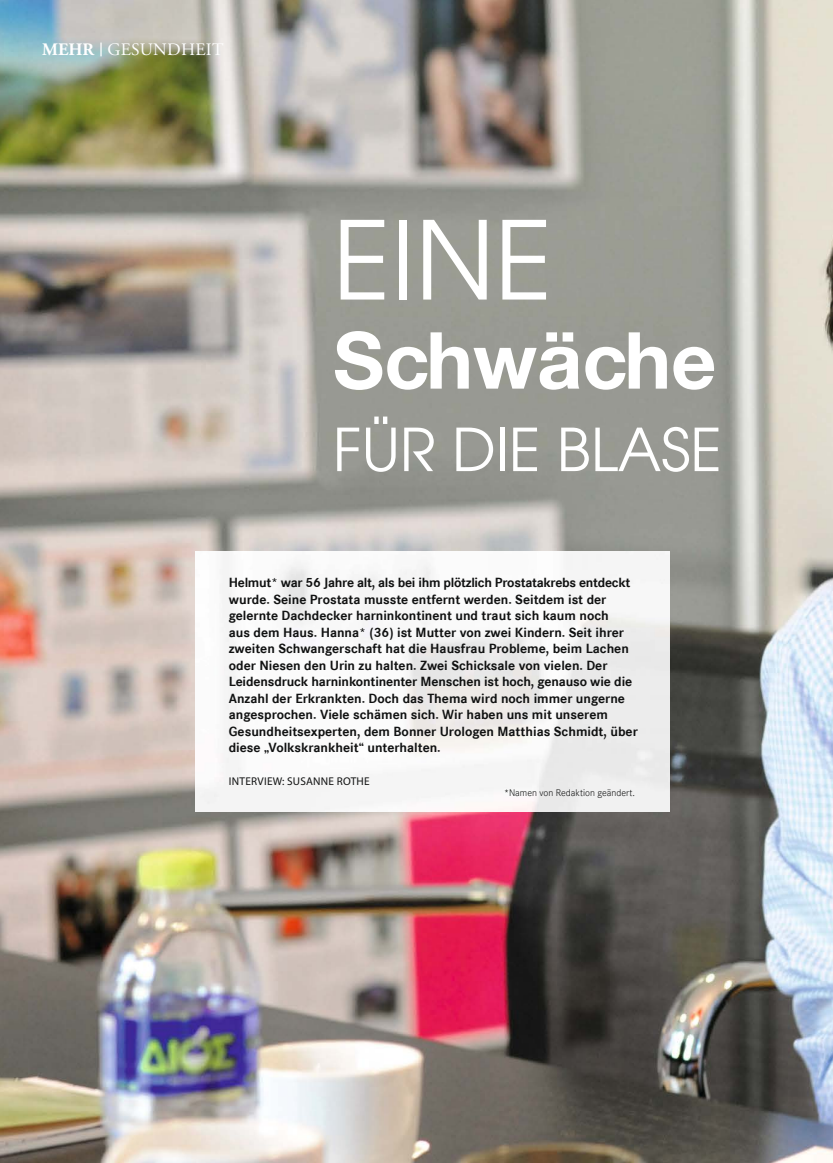
<style>
.page{position:relative;width:833px;height:1163px;background:#fff}
.page>*{position:absolute;margin:0;border:0;box-sizing:border-box;transform-origin:0 0}
.t1{font:107.62px "Avant Garde LT";color:#fff}
.t2{font:700 78.75px "Helvetica Neue CE";color:#fff}
.t3{font:58.75px "Avant Garde LT";color:#fff}
.t4{font:17.5px "Adobe Garamond Pro";letter-spacing:.015em;color:#fff}
.t5{font:700 13.75px/16.5px "Corporate S";color:#111212}
.t6{font:11.25px "Myriad Pro";letter-spacing:.02em;color:#111212}
.t7{font:10px "Corporate S Ligh";color:#111212}
.s1{font-weight:700}
</style>
<div class="page">
<img style="left:0;top:0;width:833px;height:1162px">
<svg style="left:100px;top:43px;width:2px;height:13px"></svg>
<img style="left:196px;top:551px;width:473px;height:260px">
<p class="t4" style="left:42px;top:39px;width:183px"><span class="s1">MEHR</span> GESUNDHEIT</p>
<h1 class="t1" style="left:333px;top:197px;width:221px">EINE</h1>
<h2 class="t2" style="left:333px;top:312px;width:385px">Schwäche</h2>
<h3 class="t3" style="left:333px;top:415px;width:390px">FÜR DIE BLASE</h3>
<p class="t5" style="left:229px;top:574px;width:410px">Helmut* war 56 Jahre alt, als bei ihm plötzlich Prostatakrebs entdeckt wurde. Seine Prostata musste entfernt werden. Seitdem ist der gelernte Dachdecker harninkontinent und traut sich kaum noch<br>aus dem Haus. Hanna* (36) ist Mutter von zwei Kindern. Seit ihrer zweiten Schwangerschaft hat die Hausfrau Probleme, beim Lachen oder Niesen den Urin zu halten. Zwei Schicksale von vielen. Der Leidensdruck harninkontinenter Menschen ist hoch, genauso wie die Anzahl der Erkrankten. Doch das Thema wird noch immer ungerne angesprochen. Viele schämen sich. Wir haben uns mit unserem Gesundheitsexperten, dem Bonner Urologen Matthias Schmidt, über diese „Volkskrankheit“ unterhalten.</p>
<p class="t7" style="left:504px;top:786px;width:132px">*Namen von Redaktion geändert.</p>
<p class="t6" style="left:229px;top:773px;width:142px">INTERVIEW: SUSANNE ROTHE</p>
</div>
